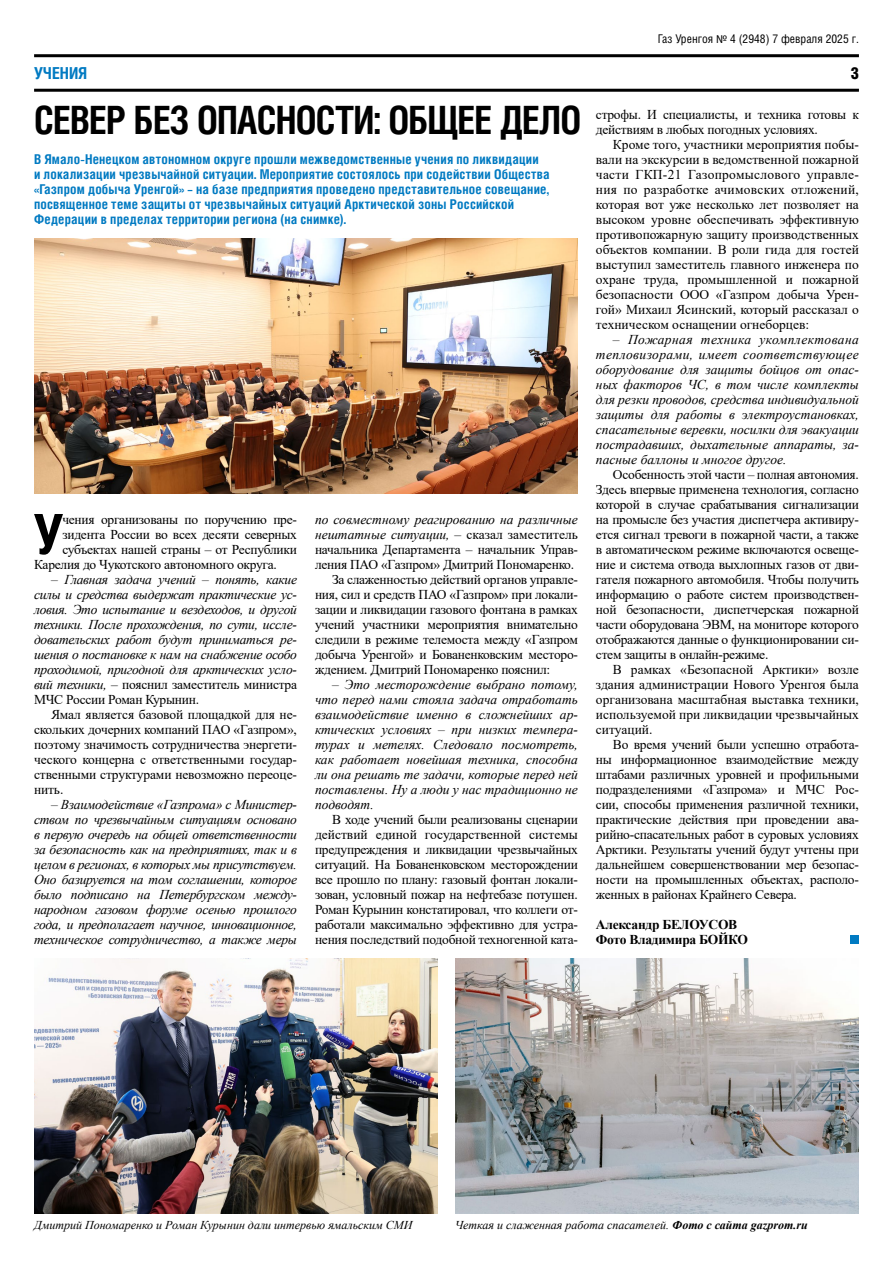
<style>
.page{position:relative;width:893px;height:1263px;background:#fff}
.page>*{position:absolute;margin:0;border:0;box-sizing:border-box;transform-origin:0 0}
.t1{font:700 55.05px "Helios Cond";color:#000}
.t2{font:700 39px "Helios Cond";color:#000;scale:.96 1}
.t3{font:700 16.5px "Helios Cond";color:#007ac2}
.t4{font:900 16.5px "Helios Cond";color:#000}
.t5{font:13.5px/15px "Times New Roman";letter-spacing:-.02em;color:#000;text-align:justify}
.t6{font:italic 13.5px/15px "Times New Roman";color:#000;text-align:justify}
.t7{font:700 13.5px/15px "Helios Cond";letter-spacing:.015em;color:#007ac2}
.t8{font:700 13.5px/15px "Times New Roman";letter-spacing:-.02em;color:#000}
.t9{font:italic 12px "Times New Roman";color:#000}
.t10{font:12px "Helios Cond";color:#000}
.s1{font-family:"Myriad Pro"}
.s2{font-style:normal}
.s3{font-weight:700}
</style>
<div class="page">
<hr style="left:34px;top:89px;width:825px;height:3px;background:#000">
<hr style="left:34px;top:54px;width:825px;height:3px;background:#000">
<div style="left:850px;top:935px;width:9px;height:9px;background:#007ac2"></div>
<img style="left:34px;top:239px;width:544px;height:255px">
<img style="left:455px;top:959px;width:404px;height:255px">
<img style="left:34px;top:959px;width:404px;height:255px">
<p class="t10" style="left:658px;top:31px;width:203px">Газ Уренгоя <span class="s1">№</span> 4 (2948) 7 февраля 2025 г.</p>
<p class="t3" style="left:34px;top:63px;width:55px">Учения</p>
<p class="t4" style="left:851px;top:64px;width:10px">3</p>
<h2 class="t2" style="left:34px;top:96px;width:20px">СЕВЕР</h2>
<h2 class="t2" style="left:134px;top:96px;width:149px">БЕЗ ОПАСНОСТ</h2>
<h2 class="t2" style="left:354px;top:96px;width:59px">И: ОБЩЕЕ</h2>
<h2 class="t2" style="left:500px;top:96px;width:22px">ДЕЛО</h2>
<p class="t7" style="left:34px;top:151px;width:517px">В Ямало-Ненецком автономном округе прошли межведомственные учения по ликвидации<br>и локализации чрезвычайной ситуации. Мероприятие состоялось при содействии Общества «Газпром добыча Уренгой» – на базе предприятия проведено представительное совещание, посвященное теме защиты от чрезвычайных ситуаций Арктической зоны Российской Федерации в пределах территории региона (на снимке).</p>
<h1 class="t1" style="left:34px;top:501px;width:31px">У</h1>
<p class="t5" style="left:62px;top:511px;width:236px">чения организованы по поручению пре-</p>
<p class="t5" style="left:62px;top:526px;width:236px">зидента России во всех десяти северных</p>
<p class="t5" style="left:62px;top:541px;width:236px">субъектах нашей страны – от Республики</p>
<p class="t5" style="left:34px;top:556px;width:244px">Карелия до Чукотского автономного округа.</p>
<p class="t6" style="left:34px;top:571px;width:264px;text-indent:17px">– Главная задача учений – понять, какие силы и средства выдержат практические ус&shy;ловия. Это испытание и вездеходов, и другой техники. После прохождения, по сути, иссле&shy;довательских работ будут приниматься ре&shy;шения о постановке к нам на снабжение особо проходимой, пригодной для арктических усло&shy;вий техники, <span class="s2">– пояснил заместитель министра МЧС России Роман Курынин.</span></p>
<p class="t5" style="left:34px;top:706px;width:264px;text-indent:17px">Ямал является базовой площадкой для не&shy;скольких дочерних компаний ПАО «Газпром», поэтому значимость сотрудничества энергети&shy;ческого концерна с ответственными государ&shy;ственными структурами невозможно переоце&shy;нить.</p>
<p class="t6" style="left:34px;top:796px;width:264px;text-indent:17px">– Взаимодействие «Газпрома» с Министер&shy;ством по чрезвычайным ситуациям основано в первую очередь на общей ответственности за безопасность как на предприятиях, так и в целом в регионах, в которых мы присутствуем.<br>Оно базируется на том соглашении, которое было подписано на Петербургском между&shy;народном газовом форуме осенью прошлого года, и предполагает научное, инновационное, техническое сотрудничество, а также меры</p>
<p class="t6" style="left:315px;top:511px;width:264px">по совместному реагированию на различные</p>
<p class="t6" style="left:315px;top:526px;width:264px">нештатные ситуации, <span class="s2">– сказал заместитель</span></p>
<p class="t5" style="left:315px;top:541px;width:264px">начальника Департамента – начальник Управ-</p>
<p class="t5" style="left:315px;top:556px;width:261px">ления ПАО «Газпром» Дмитрий Пономаренко.</p>
<p class="t5" style="left:332px;top:571px;width:247px">За слаженностью действий органов управле-</p>
<p class="t5" style="left:315px;top:586px;width:264px">ния, сил и средств ПАО «Газпром» при локали-</p>
<p class="t5" style="left:315px;top:601px;width:264px">зации и ликвидации газового фонтана в рамках</p>
<p class="t5" style="left:315px;top:616px;width:264px">учений участники мероприятия внимательно</p>
<p class="t5" style="left:315px;top:631px;width:264px">следили в режиме телемоста между «Газпром</p>
<p class="t5" style="left:315px;top:646px;width:264px">добыча Уренгой» и Бованенковским месторо-</p>
<p class="t5" style="left:315px;top:661px;width:237px">ждением. Дмитрий Пономаренко пояснил:</p>
<p class="t6" style="left:315px;top:676px;width:264px;text-indent:17px">– Это месторождение выбрано потому, что перед нами стояла задача отработать взаимодействие именно в сложнейших ар&shy;ктических условиях – при низких темпера&shy;турах и метелях. Следовало посмотреть, как работает новейшая техника, способна ли она решать те задачи, которые перед ней поставлены. Ну а люди у нас традиционно не подводят.</p>
<p class="t5" style="left:315px;top:811px;width:264px;text-indent:17px">В ходе учений были реализованы сценарии действий единой государственной системы предупреждения и ликвидации чрезвычайных ситуаций. На Бованенковском месторождении все прошло по плану: газовый фонтан локали&shy;зован, условный пожар на нефтебазе потушен.<br>Роман Курынин констатировал, что коллеги от&shy;работали максимально эффективно для устра&shy;нения последствий подобной техногенной ката-</p>
<p class="t5" style="left:596px;top:106px;width:264px">строфы. И специалисты, и техника готовы к действиям в любых погодных условиях.</p>
<p class="t5" style="left:596px;top:136px;width:264px;text-indent:17px">Кроме того, участники мероприятия побы&shy;вали на экскурсии в ведомственной пожарной части ГКП-21 Газопромыслового управле&shy;ния по разработке ачимовских отложений, которая вот уже несколько лет позволяет на высоком уровне обеспечивать эффективную противопожарную защиту производственных объектов компании. В роли гида для гостей выступил заместитель главного инженера по охране труда, промышленной и пожарной безопасности ООО «Газпром добыча Урен&shy;гой» Михаил Ясинский, который рассказал о техническом оснащении огнеборцев:</p>
<p class="t6" style="left:596px;top:331px;width:264px;text-indent:17px">– Пожарная техника укомплектована тепловизорами, имеет соответствующее оборудование для защиты бойцов от опас&shy;ных факторов ЧС, в том числе комплекты для резки проводов, средства индивидуальной защиты для работы в электроустановках, спасательные веревки, носилки для эвакуации пострадавших, дыхательные аппараты, за&shy;пасные баллоны и многое другое.</p>
<p class="t5" style="left:596px;top:466px;width:264px;text-indent:17px">Особенность этой части – полная автономия.<br>Здесь впервые применена технология, согласно которой в случае срабатывания сигнализации на промысле без участия диспетчера активиру&shy;ется сигнал тревоги в пожарной части, а также в автоматическом режиме включаются освеще&shy;ние и система отвода выхлопных газов от дви&shy;гателя пожарного автомобиля. Чтобы получить информацию о работе систем производствен&shy;ной безопасности, диспетчерская пожарной части оборудована ЭВМ, на мониторе которого отображаются данные о функционировании си&shy;стем защиты в онлайн-режиме.</p>
<p class="t5" style="left:596px;top:661px;width:264px;text-indent:17px">В рамках «Безопасной Арктики» возле здания администрации Нового Уренгоя была организована масштабная выставка техники, используемой при ликвидации чрезвычайных ситуаций.</p>
<p class="t5" style="left:596px;top:736px;width:264px;text-indent:17px">Во время учений были успешно отработа&shy;ны информационное взаимодействие между штабами различных уровней и профильными подразделениями «Газпрома» и МЧС Рос&shy;сии, способы применения различной техники, практические действия при проведении ава&shy;рийно-спасательных работ в суровых условиях Арктики. Результаты учений будут учтены при дальнейшем совершенствовании мер безопас&shy;ности на промышленных объектах, располо&shy;женных в районах Крайнего Севера.</p>
<p class="t8" style="left:596px;top:916px;width:153px">Александр БЕЛОУСОВ<br>Фото Владимира БОЙКО</p>
<p class="t9" style="left:34px;top:1216px;width:380px">Дмитрий Пономаренко и Роман Курынин дали интервью ямальским СМИ</p>
<p class="t9" style="left:455px;top:1216px;width:354px">Четкая и слаженная работа спасателей. <span class="s3">Фото с сайта gazprom.ru</span></p>
</div>
